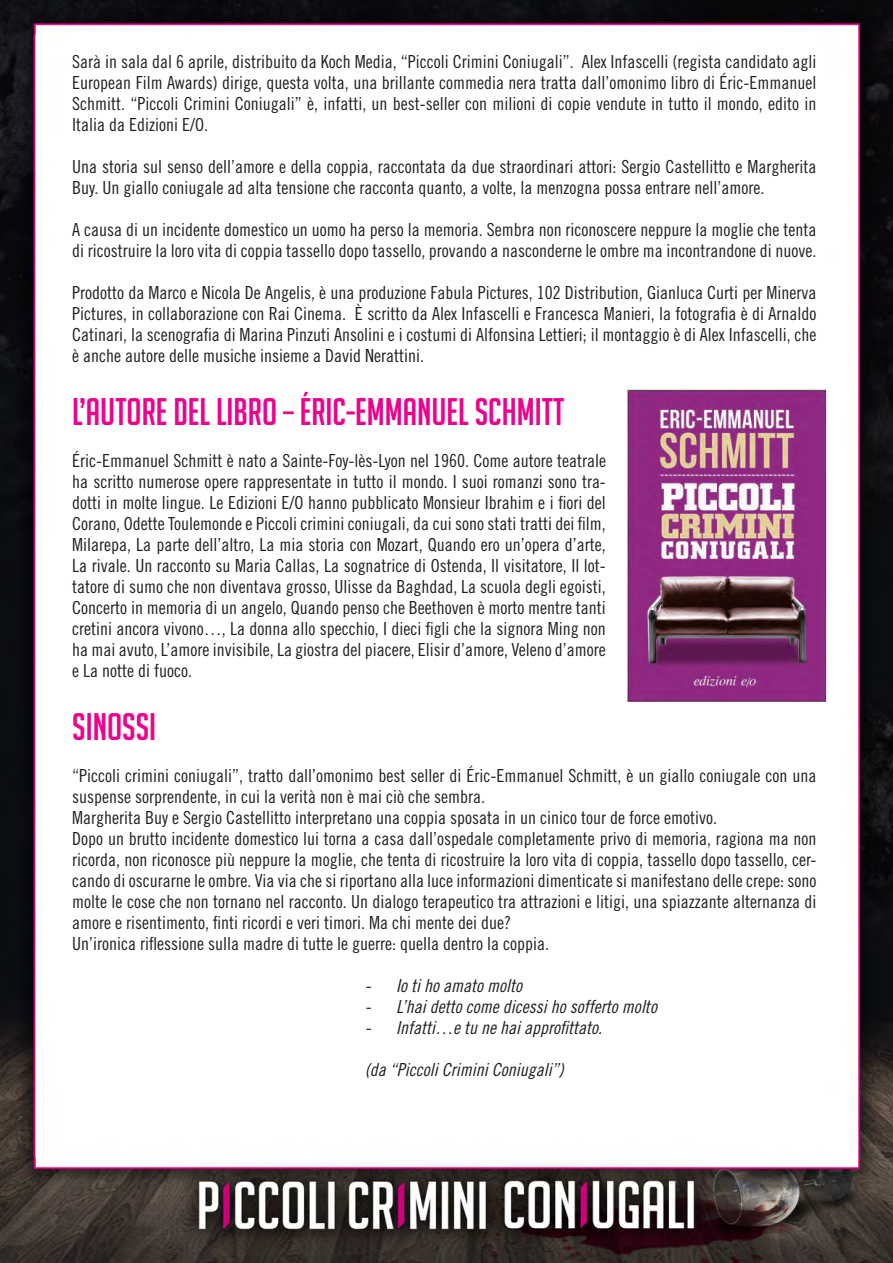
<style>
.page{position:relative;width:893px;height:1263px;background:#fff}
.page>*{position:absolute;margin:0;border:0;box-sizing:border-box;transform-origin:0 0}
.t1{font:37.5px "Big Noodle Titling";color:#ed028c}
.t2{font:18px/21px "Trade Gothic Cond Eighteen";color:#231f20;text-align:justify}
.t3{font:18px "Trade Gothic Cond Eighteen Obl";color:#231f20}
</style>
<div class="page">
<img style="left:0;top:0;width:893px;height:1263px">
<img style="left:627px;top:387px;width:198px;height:314px">
<div style="left:623px;top:383px;width:206px;height:322px;border:3px solid #fff"></div>
<p class="t2" style="left:72px;top:51px;width:746px">Sarà in sala dal 6 aprile, distribuito da Koch Media, “Piccoli Crimini Coniugali”. Alex Infascelli (regista candidato agli European Film Awards) dirige, questa volta, una brillante commedia nera tratta dall’omonimo libro di Éric-Emmanuel Schmitt. “Piccoli Crimini Coniugali” è, infatti, un best-seller con milioni di copie vendute in tutto il mondo, edito in Italia da Edizioni E/O.</p>
<p class="t2" style="left:72px;top:156px;width:746px">Una storia sul senso dell’amore e della coppia, raccontata da due straordinari attori: Sergio Castellitto e Margherita<br>Buy. Un giallo coniugale ad alta tensione che racconta quanto, a volte, la menzogna possa entrare nell’amore.</p>
<p class="t2" style="left:72px;top:219px;width:746px">A causa di un incidente domestico un uomo ha perso la memoria. Sembra non riconoscere neppure la moglie che tenta di ricostruire la loro vita di coppia tassello dopo tassello, provando a nasconderne le ombre ma incontrandone di nuove.</p>
<p class="t2" style="left:72px;top:282px;width:746px">Prodotto da Marco e Nicola De Angelis, è una produzione Fabula Pictures, 102 Distribution, Gianluca Curti per Minerva Pictures, in collaborazione con Rai Cinema. È scritto da Alex Infascelli e Francesca Manieri, la fotografia è di Arnaldo Catinari, la scenografia di Marina Pinzuti Ansolini e i costumi di Alfonsina Lettieri; il montaggio è di Alex Infascelli, che è anche autore delle musiche insieme a David Nerattini.</p>
<p class="t1" style="left:72px;top:392px;width:493px">L’AUTORE DEL LIBRO – ÉRIC-EMMANUEL SCHMITT</p>
<p class="t2" style="left:72px;top:450px;width:535px">Éric-Emmanuel Schmitt è nato a Sainte-Foy-lès-Lyon nel 1960. Come autore teatrale ha scritto numerose opere rappresentate in tutto il mondo. I suoi romanzi sono tra&shy;dotti in molte lingue. Le Edizioni E/O hanno pubblicato Monsieur Ibrahim e i fiori del Corano, Odette Toulemonde e Piccoli crimini coniugali, da cui sono stati tratti dei film, Milarepa, La parte dell’altro, La mia storia con Mozart, Quando ero un’opera d’arte, La rivale. Un racconto su Maria Callas, La sognatrice di Ostenda, Il visitatore, Il lot&shy;tatore di sumo che non diventava grosso, Ulisse da Baghdad, La scuola degli egoisti, Concerto in memoria di un angelo, Quando penso che Beethoven è morto mentre tanti cretini ancora vivono…, La donna allo specchio, I dieci figli che la signora Ming non ha mai avuto, L’amore invisibile, La giostra del piacere, Elisir d’amore, Veleno d’amore e La notte di fuoco.</p>
<p class="t1" style="left:72px;top:707px;width:85px">SINOSSI</p>
<p class="t2" style="left:72px;top:765px;width:746px">“Piccoli crimini coniugali”, tratto dall’omonimo best seller di Éric-Emmanuel Schmitt, è un giallo coniugale con una suspense sorprendente, in cui la verità non è mai ciò che sembra.</p>
<p class="t2" style="left:72px;top:807px;width:646px">Margherita Buy e Sergio Castellitto interpretano una coppia sposata in un cinico tour de force emotivo.</p>
<p class="t2" style="left:72px;top:828px;width:746px">Dopo un brutto incidente domestico lui torna a casa dall’ospedale completamente privo di memoria, ragiona ma non ricorda, non riconosce più neppure la moglie, che tenta di ricostruire la loro vita di coppia, tassello dopo tassello, cer&shy;cando di oscurarne le ombre. Via via che si riportano alla luce informazioni dimenticate si manifestano delle crepe: sono molte le cose che non tornano nel racconto. Un dialogo terapeutico tra attrazioni e litigi, una spiazzante alternanza di amore e risentimento, finti ricordi e veri timori. Ma chi mente dei due?</p>
<p class="t2" style="left:72px;top:933px;width:478px">Un’ironica riflessione sulla madre di tutte le guerre: quella dentro la coppia.</p>
<p class="t3" style="left:365px;top:975px;width:159px">- Io ti ho amato molto</p>
<p class="t3" style="left:365px;top:996px;width:294px">- L’hai detto come dicessi ho sofferto molto</p>
<p class="t3" style="left:365px;top:1017px;width:239px">- Infatti…e tu ne hai approfittato.</p>
<p class="t3" style="left:365px;top:1059px;width:200px">(da “Piccoli Crimini Coniugali”)</p>
</div>
